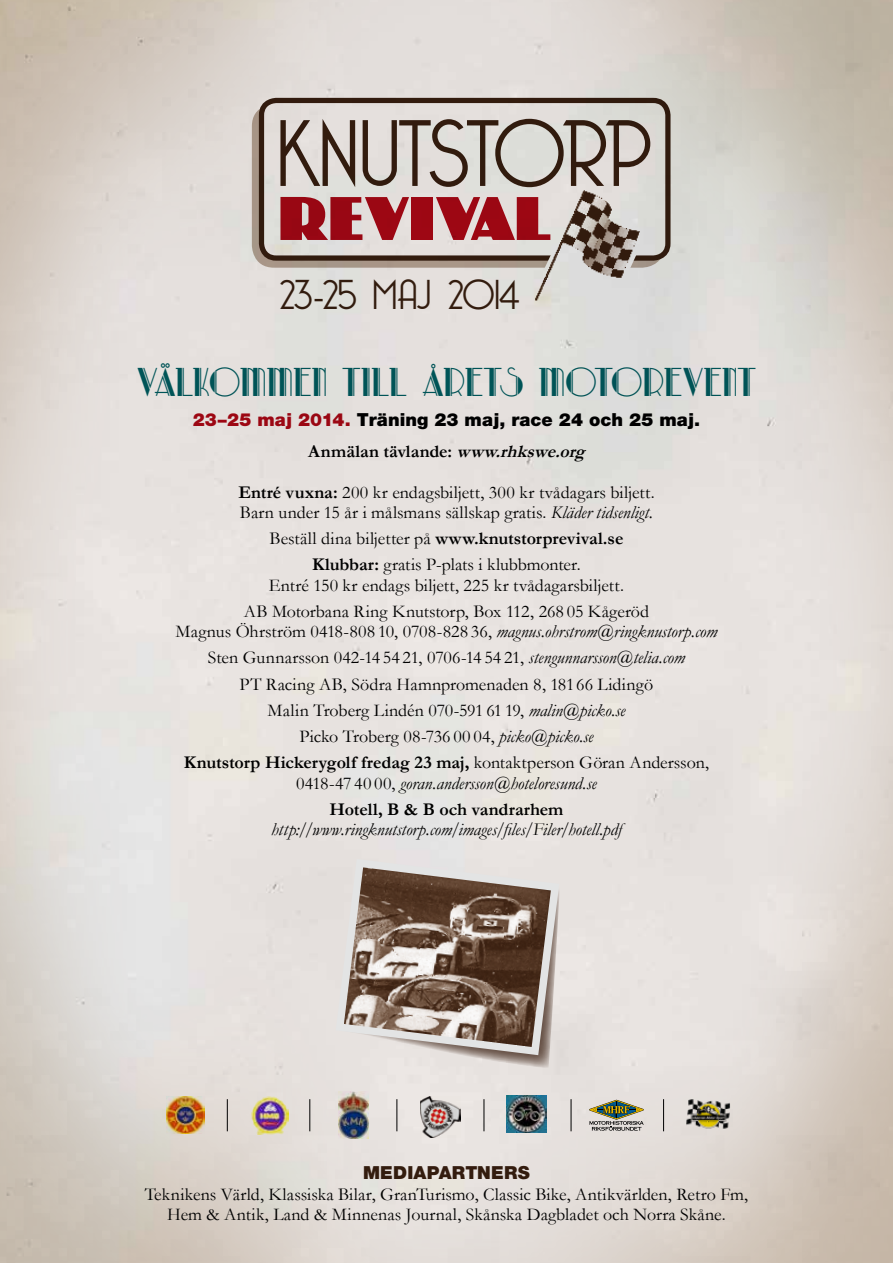
<style>
.page{position:relative;width:893px;height:1263px;background:#fff}
.page>*{position:absolute;margin:0;border:0;box-sizing:border-box;transform-origin:0 0}
.t1{font:300 91.95px "Bellerose";letter-spacing:-.035em;color:#392011}
.t2{font:55.95px "Coliseo";letter-spacing:-.025em;color:#af0917}
.t3{font:300 40.8px "Bellerose";letter-spacing:-.005em;color:#392011}
.t4{font:37.5px "Park Lane NF";letter-spacing:-.005em;color:#006065}
.t5{font:18px/26.2px "Garamond";color:#000;text-align:center}
.t6{font:italic 18px/26.2px "Garamond";letter-spacing:-.005em;color:#000;text-align:center}
.t7{font:900 18px "Helvetica Neue";letter-spacing:.005em;color:#000}
.t8{font:700 18px "Garamond";letter-spacing:.01em;color:#000}
.t9{font:900 18px "Helvetica Neue";letter-spacing:.01em;color:#392011}
.s1{color:#af0917}
.s2{font-style:italic}
.s3{font-weight:700}
.s4{font-style:normal}
.s5{font-weight:700;font-style:normal}
</style>
<div class="page">
<img style="left:0;top:0;width:893px;height:1263px">
<div style="left:252px;top:104px;width:412px;height:164px;background:#a69587;border-radius:22px"></div>
<div style="left:261px;top:100px;width:407px;height:158px;background:#e2dedb;border-radius:15px"></div>
<div style="left:259px;top:98px;width:411px;height:163px;border:5px solid #392011;border-radius:15px"></div>
<img style="left:531px;top:190px;width:109px;height:117px">
<svg style="left:333px;top:859px;width:227px;height:209px;background:#dbd5d2"></svg>
<img style="left:344px;top:867px;width:207px;height:180px">
<div style="left:573px;top:1099px;width:74px;height:32px;background:#e6e0dd"></div>
<svg style="left:589px;top:1100px;width:55px;height:31px"></svg>
<div style="left:663px;top:1099px;width:74px;height:32px;background:#e5dfdb"></div>
<img style="left:686px;top:1099px;width:45px;height:30px">
<div style="left:310px;top:1084px;width:87px;height:62px;background:#e7e2de"></div>
<img style="left:338px;top:1092px;width:30px;height:46px">
<div style="left:483px;top:1092px;width:87px;height:46px;background:#e7e2df"></div>
<img style="left:507px;top:1095px;width:39px;height:38px">
<div style="left:248px;top:1090px;width:46px;height:48px;background:#e3ddd9"></div>
<img style="left:252px;top:1096px;width:37px;height:39px">
<div style="left:164px;top:1090px;width:65px;height:45px;background:#e2dbd6"></div>
<img style="left:167px;top:1096px;width:37px;height:38px">
<div style="left:397px;top:1089px;width:87px;height:55px;background:#ebe6e3"></div>
<img style="left:421px;top:1096px;width:39px;height:41px">
<hr style="left:310px;top:1099px;width:1px;height:32px;background:#000">
<hr style="left:227px;top:1099px;width:1px;height:32px;background:#000">
<hr style="left:397px;top:1099px;width:1px;height:32px;background:#000">
<hr style="left:484px;top:1099px;width:1px;height:32px;background:#000">
<hr style="left:571px;top:1099px;width:1px;height:32px;background:#000">
<hr style="left:663px;top:1099px;width:1px;height:32px;background:#000">
<h1 class="t1" style="left:278px;top:101px;width:376px">KNUTSTORP</h1>
<h2 class="t2" style="left:280px;top:189px;width:275px">REVIVAL</h2>
<h3 class="t3" style="left:279px;top:271px;width:242px">23-25 MAJ 2014</h3>
<h3 class="t4" style="left:137px;top:361px;width:621px">VÄLKOMMEN TILL ÅRETS MOTOREVENT</h3>
<p class="t7" style="left:193px;top:409px;width:509px"><span class="s1">23–25 maj 2014.</span> Träning 23 maj, race 24 och 25 maj.</p>
<p class="t8" style="left:308px;top:441px;width:283px">Anmälan tävlande: <span class="s2">www.rhkswe.org</span></p>
<p class="t5" style="left:238px;top:482px;width:418px;line-height:20.2px;text-align:left"><span class="s3">Entré vuxna:</span> 200 kr endagsbiljett, 300 kr tvådagars biljett.<br>Barn under 15 år i målsmans sällskap gratis. <span class="s2">Kläder tidsenligt.</span></p>
<p class="t5" style="left:269px;top:525px;width:355px">Beställ dina biljetter på <span class="s3">www.knutstorprevival.se<br>Klubbar:</span> gratis P-plats i klubbmonter.</p>
<p class="t5" style="left:244px;top:571px;width:407px">Entré 150 kr endags biljett, 225 kr tvådagarsbiljett.<br>AB Motorbana Ring Knutstorp, Box 112, 268 05 Kågeröd</p>
<p class="t5" style="left:176px;top:618px;width:543px">Magnus Öhrström 0418-808 10, 0708-828 36, <span class="s2">magnus.ohrstrom@ringknustorp.com </span>Sten Gunnarsson 042-14 54 21, 0706-14 54 21, <span class="s2">stengunnarsson@telia.com<br></span>PT Racing AB, Södra Hamnpromenaden 8, 181 66 Lidingö<br>Malin Troberg Lindén 070-591 61 19, <span class="s2">malin@picko.se<br></span>Picko Troberg 08-736 00 04, <span class="s2">picko@picko.se<br></span><span class="s3">Knutstorp Hickerygolf fredag 23 maj,</span> kontaktperson Göran Andersson,</p>
<p class="t6" style="left:296px;top:769px;width:302px"><span class="s4">0418-47 40 00,</span> goran.andersson@hoteloresund.se<br><span class="s5">Hotell, B &amp; B och vandrarhem</span></p>
<p class="t6" style="left:271px;top:816px;width:352px">http://www.ringknutstorp.com/images/files/Filer/hotell.pdf</p>
<p class="t9" style="left:363px;top:1162px;width:168px">MEDIAPARTNERS</p>
<p class="t5" style="left:145px;top:1183px;width:605px;line-height:20.2px">Teknikens Värld, Klassiska Bilar, GranTurismo, Classic Bike, Antikvärlden, Retro Fm,<br>Hem &amp; Antik, Land &amp; Minnenas Journal, Skånska Dagbladet och Norra Skåne.</p>
</div>
